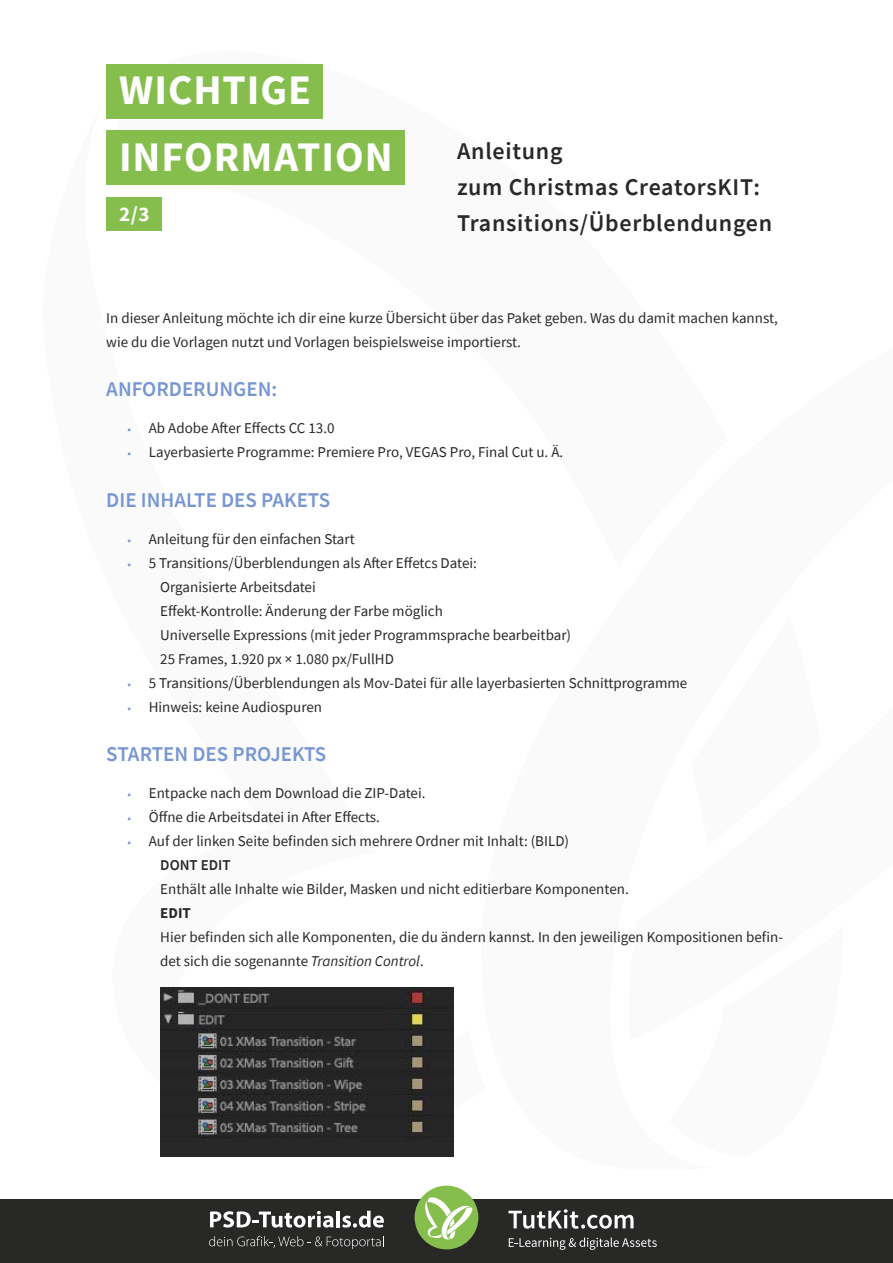
<style>
.page{position:relative;width:893px;height:1263px;background:#fff}
.page>*{position:absolute;margin:0;border:0;box-sizing:border-box;transform-origin:0 0}
.t1{font:700 42px/66.8px "Source Sans Pro";letter-spacing:.025em;color:#fff}
.t2{font:600 24px/36px "Source Sans Pro";letter-spacing:.03em;color:#282827}
.t3{font:600 21px "Source Sans Pro";color:#7796d2}
.t4{font:700 21px "Source Sans Pro";color:#fff}
.t5{font:15px/24px "Source Sans Pro";color:#282827}
.t6{font:700 15px "Source Sans Pro";color:#282827}
.s1{font-style:italic;font-size:12px;color:#7796d2}
.s2{font-weight:600}
.s3{font-style:italic}
</style>
<div class="page">
<div style="left:0;top:1199px;width:893px;height:64px;background:#282827"></div>
<div style="left:415px;top:1185px;width:63px;height:64px;background:#85be4c;border-radius:50%"></div>
<svg style="left:425px;top:1196px;width:48px;height:43px"></svg>
<svg style="left:509px;top:1237px;width:148px;height:13px"></svg>
<svg style="left:508px;top:1209px;width:126px;height:20px"></svg>
<svg style="left:210px;top:1211px;width:123px;height:16px"></svg>
<hr style="left:336px;top:1211px;width:4px;height:16px;background:#fff">
<svg style="left:342px;top:1211px;width:42px;height:16px"></svg>
<svg style="left:209px;top:1236px;width:175px;height:13px"></svg>
<div style="left:106px;top:197px;width:56px;height:34px;background:#85be4c"></div>
<div style="left:106px;top:64px;width:217px;height:55px;background:#85be4c"></div>
<div style="left:106px;top:131px;width:298px;height:54px;background:#85be4c"></div>
<img style="left:160px;top:987px;width:294px;height:170px">
<h1 class="t1" style="left:119px;top:56px;width:275px">WICHTIGE<br>INFORMATION</h1>
<h3 class="t4" style="left:119px;top:200px;width:32px">2/3</h3>
<h2 class="t2" style="left:457px;top:133px;width:317px">Anleitung<br>zum Christmas CreatorsKIT:<br>Transitions/Überblendungen</h2>
<p class="t5" style="left:106px;top:306px;width:673px">In dieser Anleitung möchte ich dir eine kurze Übersicht über das Paket geben. Was du damit machen kannst, wie du die Vorlagen nutzt und Vorlagen beispielsweise importierst.</p>
<h3 class="t3" style="left:106px;top:376px;width:173px">ANFORDERUNGEN:</h3>
<p class="t5" style="left:128px;top:416px;width:208px"><span class="s1">•</span> Ab Adobe After Effects CC 13.0</p>
<p class="t5" style="left:128px;top:440px;width:437px"><span class="s1">•</span> Layerbasierte Programme: Premiere Pro, VEGAS Pro, Final Cut u. Ä.</p>
<h3 class="t3" style="left:106px;top:486px;width:225px">DIE INHALTE DES PAKETS</h3>
<p class="t5" style="left:128px;top:526px;width:229px"><span class="s1">•</span> Anleitung für den einfachen Start</p>
<p class="t5" style="left:160px;top:550px;width:412px;text-indent:-33px"><span class="s1">•</span> 5 Transitions/Überblendungen als After Effetcs Datei:<br>Organisierte Arbeitsdatei<br>Effekt-Kontrolle: Änderung der Farbe möglich<br>Universelle Expressions (mit jeder Programmsprache bearbeitbar)<br>25 Frames, 1.920 px × 1.080 px/FullHD</p>
<p class="t5" style="left:128px;top:670px;width:561px"><span class="s1">•</span> 5 Transitions/Überblendungen als Mov-Datei für alle layerbasierten Schnittprogramme</p>
<p class="t5" style="left:128px;top:694px;width:196px"><span class="s1">•</span> Hinweis: keine Audiospuren</p>
<h3 class="t3" style="left:106px;top:740px;width:222px">STARTEN DES PROJEKTS</h3>
<p class="t5" style="left:128px;top:781px;width:299px"><span class="s1">•</span> Entpacke nach dem Download die ZIP-Datei.</p>
<p class="t5" style="left:128px;top:805px;width:254px"><span class="s1">•</span> Öffne die Arbeitsdatei in After Effects.</p>
<p class="t5" style="left:160px;top:829px;width:410px;text-indent:-33px"><span class="s1">•</span> Auf der linken Seite befinden sich mehrere Ordner mit Inhalt: (BILD)<br><span class="s2">DONT EDIT</span></p>
<p class="t5" style="left:160px;top:877px;width:470px">Enthält alle Inhalte wie Bilder, Masken und nicht editierbare Komponenten.</p>
<p class="t6" style="left:160px;top:903px;width:32px">EDIT</p>
<p class="t5" style="left:160px;top:925px;width:624px">Hier befinden sich alle Komponenten, die du ändern kannst. In den jeweiligen Kompositionen befin&shy;det sich die sogenannte <span class="s3">Transition Control</span>.</p>
</div>
